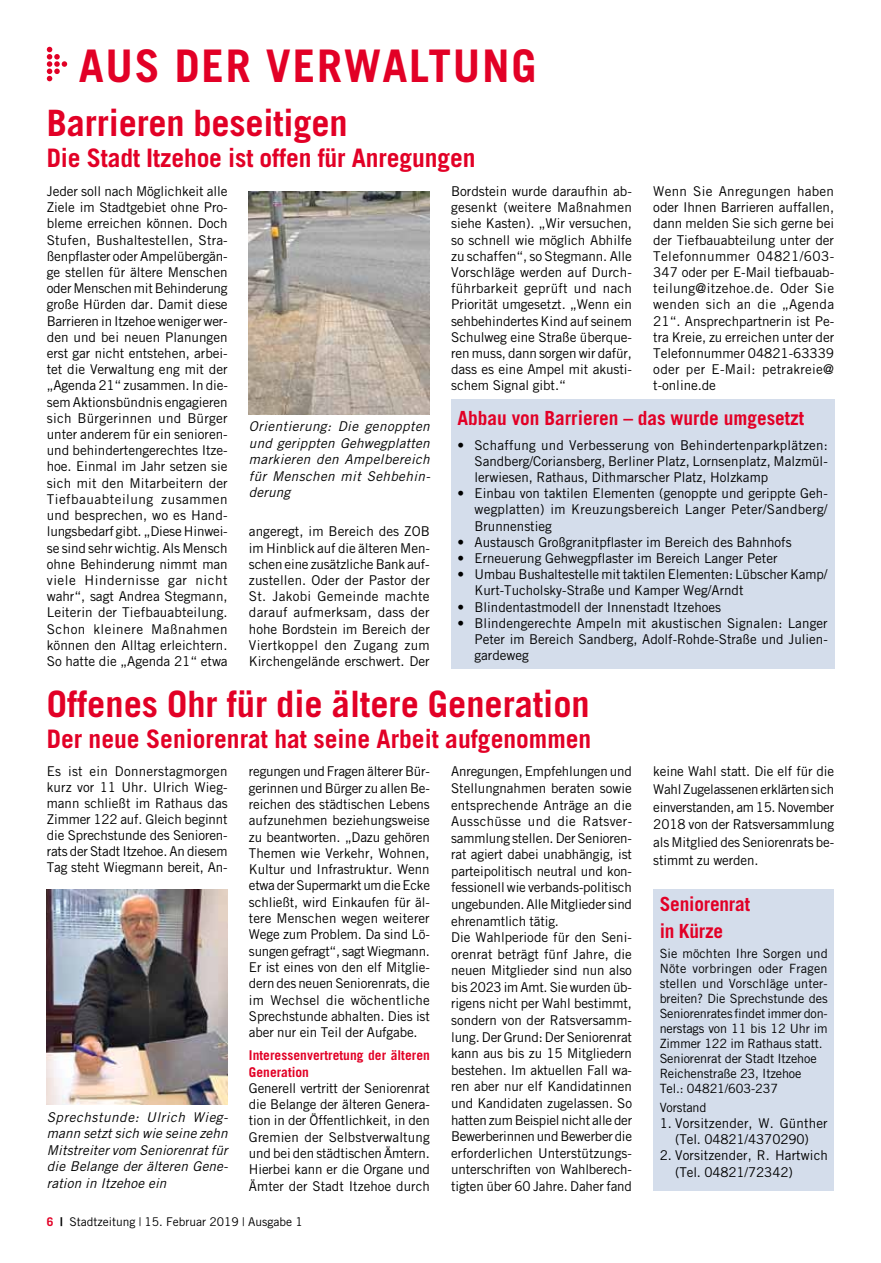
<style>
.page{position:relative;width:881px;height:1263px;background:#fff}
.page>*{position:absolute;margin:0;border:0;box-sizing:border-box;transform-origin:0 0}
.t1{font:700 45px "Trade Gothic LT";letter-spacing:.04em;color:#e20026}
.t2{font:700 36.3px "Trade Gothic LT";letter-spacing:-.005em;color:#e20026}
.t3{font:700 25.5px "Trade Gothic LT";color:#e20026}
.t4{font:700 19.5px/27.6px "Trade Gothic LT";color:#e20026}
.t5{font:13.5px/16.2px "Trade Gothic LT";letter-spacing:-.005em;color:#000;text-align:justify}
.t6{font:italic 13.5px/16.5px "Trade Gothic LT";letter-spacing:.01em;color:#000;text-align:justify}
.t7{font:13.5px/16.2px "Trade Gothic LT";letter-spacing:.015em;color:#000;text-align:center}
.t8{font:700 13.5px/16.4px "Trade Gothic LT";color:#e20026}
.t9{font:12.75px/15px "Trade Gothic LT";letter-spacing:-.01em;color:#000}
.t10{font:12px "Trade Gothic LT";color:#000}
.s1{font-weight:700;color:#e20026}
.s2{font-weight:700}
</style>
<div class="page">
<svg style="left:47px;top:47px;width:20px;height:34px"></svg>
<img style="left:249px;top:191px;width:180px;height:223px">
<img style="left:47px;top:889px;width:180px;height:216px">
<div style="left:451px;top:399px;width:382px;height:269px;background:#d4ddeb"></div>
<div style="left:653px;top:889px;width:180px;height:302px;background:#d4ddeb"></div>
<h1 class="t1" style="left:79px;top:38px;width:459px">aus der verwaltung</h1>
<h2 class="t2" style="left:47px;top:101px;width:302px">Barrieren beseitigen</h2>
<h3 class="t3" style="left:47px;top:142px;width:430px">Die Stadt Itzehoe ist offen für Anregungen</h3>
<p class="t5" style="left:47px;top:183px;width:182px">Jeder soll nach Möglichkeit alle Ziele im Stadtgebiet ohne Pro&shy;bleme erreichen können. Doch Stufen, Bushaltestellen, Stra&shy;ßenpflaster oder Ampelübergän&shy;ge stellen für ältere Menschen oder Menschen mit Behinderung große Hürden dar. Damit diese Barrieren in Itzehoe weniger wer&shy;den und bei neuen Planungen erst gar nicht entstehen, arbei&shy;tet die Verwaltung eng mit der „Agenda 21“ zusammen. In die&shy;sem Aktionsbündnis engagieren sich Bürgerinnen und Bürger unter anderem für ein senioren&shy;und behindertengerechtes Itze&shy;hoe. Einmal im Jahr setzen sie sich mit den Mitarbeitern der Tiefbauabteilung zusammen und besprechen, wo es Hand&shy;lungsbedarf gibt. „Diese Hinwei&shy;se sind sehr wichtig. Als Mensch ohne Behinderung nimmt man viele Hindernisse gar nicht wahr“, sagt Andrea Stegmann, Leiterin der Tiefbauabteilung.<br>Schon kleinere Maßnahmen können den Alltag erleichtern.<br>So hatte die „Agenda 21“ etwa</p>
<p class="t5" style="left:451px;top:183px;width:182px">Bordstein wurde daraufhin ab&shy;gesenkt (weitere Maßnahmen siehe Kasten). „Wir versuchen, so schnell wie möglich Abhilfe zu schaffen“, so Stegmann. Alle Vorschläge werden auf Durch&shy;führbarkeit geprüft und nach Priorität umgesetzt. „Wenn ein sehbehindertes Kind auf seinem Schulweg eine Straße überque&shy;ren muss, dann sorgen wir dafür, dass es eine Ampel mit akusti&shy;schem Signal gibt.“</p>
<p class="t5" style="left:653px;top:183px;width:182px">Wenn Sie Anregungen haben oder Ihnen Barrieren auffallen, dann melden Sie sich gerne bei der Tiefbauabteilung unter der Telefonnummer 04821/603- 347 oder per E-Mail tiefbauab&shy;teilung@itzehoe.de. Oder Sie wenden sich an die „Agenda 21“. Ansprechpartnerin ist Pe&shy;tra Kreie, zu erreichen unter der Telefonnummer 04821-63339 oder per E-Mail: petrakreie@ t-online.de</p>
<h3 class="t4" style="left:457px;top:404px;width:348px">Abbau von Barrieren – das wurde umgesetzt</h3>
<p class="t5" style="left:474px;top:437px;width:354px;text-indent:-17px">• Schaffung und Verbesserung von Behindertenparkplätzen:<br>Sandberg/Coriansberg, Berliner Platz, Lornsenplatz, Malzmül&shy;lerwiesen, Rathaus, Dithmarscher Platz, Holzkamp</p>
<p class="t5" style="left:474px;top:485px;width:354px;text-indent:-17px">• Einbau von taktilen Elementen (genoppte und gerippte Geh&shy;wegplatten) im Kreuzungsbereich Langer Peter/Sandberg/ Brunnenstieg</p>
<p class="t5" style="left:457px;top:534px;width:335px">• Austausch Großgranitpflaster im Bereich des Bahnhofs</p>
<p class="t5" style="left:457px;top:550px;width:321px">• Erneuerung Gehwegpflaster im Bereich Langer Peter</p>
<p class="t5" style="left:474px;top:566px;width:354px;text-indent:-17px">• Umbau Bushaltestelle mit taktilen Elementen: Lübscher Kamp/<br>Kurt-Tucholsky-Straße und Kamper Weg/Arndt</p>
<p class="t5" style="left:457px;top:599px;width:265px">• Blindentastmodell der Innenstadt Itzehoes</p>
<p class="t5" style="left:474px;top:615px;width:354px;text-indent:-17px">• Blindengerechte Ampeln mit akustischen Signalen: Langer Peter im Bereich Sandberg, Adolf-Rohde-Straße und Julien&shy;gardeweg</p>
<p class="t6" style="left:249px;top:418px;width:183px">Orientierung: Die genoppten und gerippten Gehwegplatten markieren den Ampelbereich für Menschen mit Sehbehin&shy;derung</p>
<p class="t5" style="left:249px;top:523px;width:182px">angeregt, im Bereich des ZOB im Hinblick auf die älteren Men&shy;schen eine zusätzliche Bank auf&shy;zustellen. Oder der Pastor der St. Jakobi Gemeinde machte darauf aufmerksam, dass der hohe Bordstein im Bereich der Viertkoppel den Zugang zum Kirchengelände erschwert. Der</p>
<h2 class="t2" style="left:47px;top:682px;width:544px">Offenes Ohr für die ältere Generation</h2>
<h3 class="t3" style="left:47px;top:723px;width:546px">Der neue Seniorenrat hat seine Arbeit aufgenommen</h3>
<p class="t5" style="left:47px;top:763px;width:182px">Es ist ein Donnerstagmorgen kurz vor 11 Uhr. Ulrich Wieg&shy;mann schließt im Rathaus das Zimmer 122 auf. Gleich beginnt die Sprechstunde des Senioren&shy;rats der Stadt Itzehoe. An diesem Tag steht Wiegmann bereit, An-</p>
<p class="t5" style="left:249px;top:763px;width:182px">regungen und Fragen älterer Bür&shy;gerinnen und Bürger zu allen Be&shy;reichen des städtischen Lebens aufzunehmen beziehungsweise zu beantworten. „Dazu gehören Themen wie Verkehr, Wohnen, Kultur und Infrastruktur. Wenn etwa der Supermarkt um die Ecke schließt, wird Einkaufen für äl&shy;tere Menschen wegen weiterer Wege zum Problem. Da sind Lö&shy;sungen gefragt“, sagt Wiegmann.<br>Er ist eines von den elf Mitglie&shy;dern des neuen Seniorenrats, die im Wechsel die wöchentliche Sprechstunde abhalten. Dies ist aber nur ein Teil der Aufgabe.</p>
<p class="t8" style="left:249px;top:1047px;width:182px">Interessenvertretung der älteren<br>Generation</p>
<p class="t5" style="left:249px;top:1080px;width:182px">Generell vertritt der Seniorenrat die Belange der älteren Genera&shy;tion in der Öffentlichkeit, in den Gremien der Selbstverwaltung und bei den städtischen Ämtern.<br>Hierbei kann er die Organe und Ämter der Stadt Itzehoe durch</p>
<p class="t5" style="left:451px;top:763px;width:182px;line-height:16.6px;text-align:left">Anregungen, Empfehlungen und<br>Stellungnahmen beraten sowie entsprechende Anträge an die<br>Ausschüsse und die Ratsver&shy;sammlung stellen. Der Senioren&shy;rat agiert dabei unabhängig, ist parteipolitisch neutral und kon&shy;fessionell wie verbands-politisch ungebunden. Alle Mitglieder sind ehrenamtlich tätig.<br>Die Wahlperiode für den Seni&shy;orenrat beträgt fünf Jahre, die neuen Mitglieder sind nun also bis 2023 im Amt. Sie wurden üb&shy;rigens nicht per Wahl bestimmt, sondern von der Ratsversamm&shy;lung. Der Grund: Der Seniorenrat kann aus bis zu 15 Mitgliedern bestehen. Im aktuellen Fall wa&shy;ren aber nur elf Kandidatinnen und Kandidaten zugelassen. So hatten zum Beispiel nicht alle der<br>Bewerberinnen und Bewerber die erforderlichen Unterstützungs&shy;unterschriften von Wahlberech&shy;tigten über 60 Jahre. Daher fand</p>
<p class="t5" style="left:653px;top:763px;width:182px;line-height:17.5px">keine Wahl statt. Die elf für die Wahl Zugelassenen erklärten sich einverstanden, am 15. November 2018 von der Ratsversammlung als Mitglied des Seniorenrats be&shy;stimmt zu werden.</p>
<h3 class="t4" style="left:659px;top:890px;width:92px">Seniorenrat in Kürze</h3>
<p class="t9" style="left:659px;top:945px;width:170px">Sie möchten Ihre Sorgen und<br>Nöte vorbringen oder Fragen stellen und Vorschläge unter&shy;breiten? Die Sprechstunde des<br>Seniorenrates findet immer don&shy;nerstags von 11 bis 12 Uhr im<br>Zimmer 122 im Rathaus statt.<br>Seniorenrat der Stadt Itzehoe<br>Reichenstraße 23, Itzehoe<br>Tel.: 04821/603-237</p>
<p class="t9" style="left:659px;top:1099px;width:48px">Vorstand</p>
<p class="t7" style="left:659px;top:1115px;width:169px">1. Vorsitzender, W. Günther (Tel. 04821/4370290)</p>
<p class="t5" style="left:675px;top:1147px;width:154px;text-indent:-16px">2. Vorsitzender, R. Hartwich (Tel. 04821/72342)</p>
<p class="t6" style="left:47px;top:1108px;width:183px">Sprechstunde: Ulrich Wieg&shy;mann setzt sich wie seine zehn Mitstreiter vom Seniorenrat für die Belange der älteren Gene&shy;ration in Itzehoe ein</p>
<p class="t10" style="left:47px;top:1214px;width:257px"><span class="s1">6</span> <span class="s2">|</span> Stadtzeitung | 15. Februar 2019 | Ausgabe 1</p>
</div>
